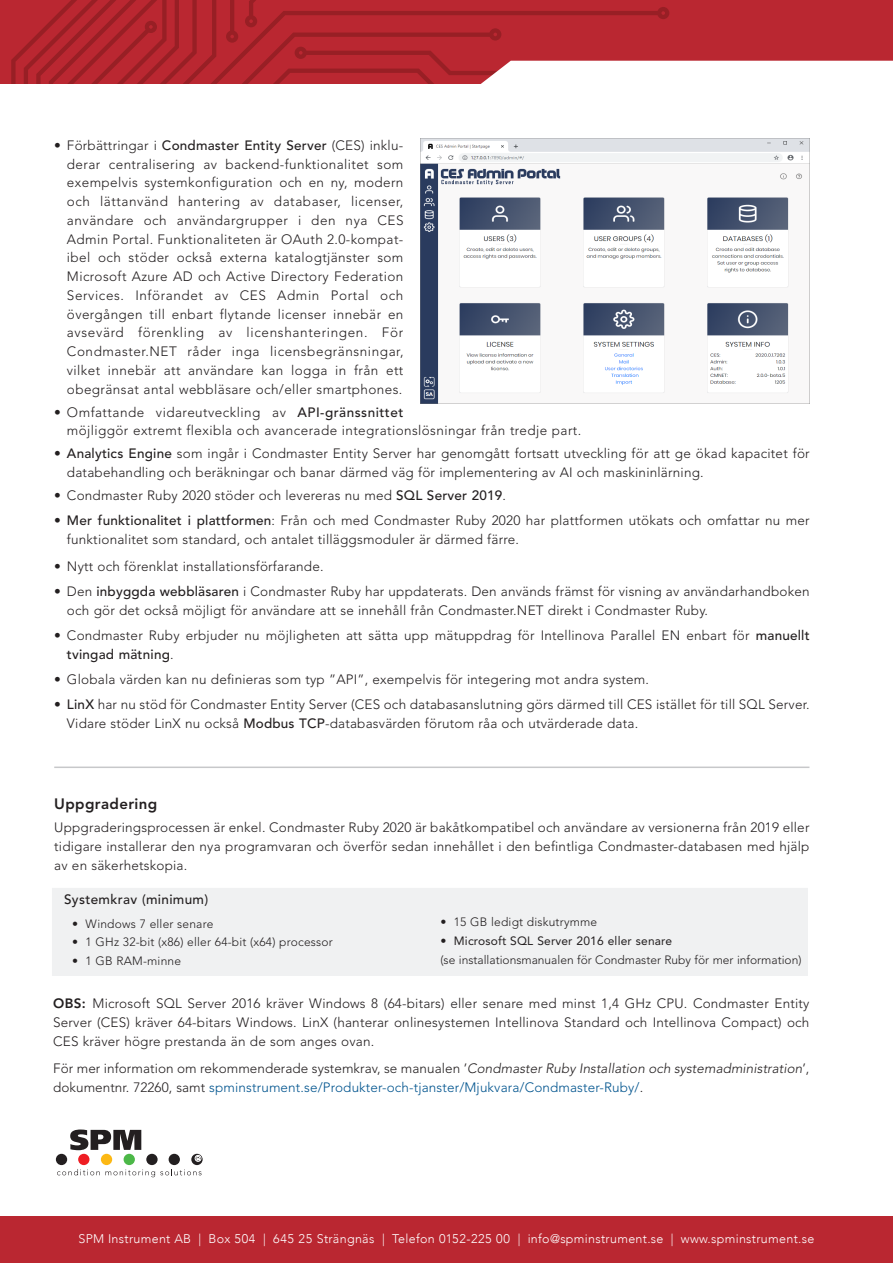
<style>
.page{position:relative;width:893px;height:1263px;background:#fff}
.page>*{position:absolute;margin:0;border:0;box-sizing:border-box;transform-origin:0 0}
.Brödtext{font:800 15px "Avenir LT Std";letter-spacing:.025em;color:#231f20}
.Brödtext-2{font:300 13.5px/18.8px "Avenir LT Std";letter-spacing:.015em;color:#231f20}
.Brödtext-3{font:500 13.5px "Avenir LT Std";letter-spacing:.025em;color:#231f20}
.Brödtext-4{font:300 12.45px "Avenir";letter-spacing:.025em;color:#fff}
.Brödtext-5{font:300 12px "Avenir LT Std";letter-spacing:.015em;color:#231f20}
.Brödtext-6{font:12px "Avenir LT Std";letter-spacing:.015em;color:#231f20}
.s1{font-weight:500}
.s2{font-weight:300}
.s3{font-weight:800}
.s4{font-style:italic}
.s5{color:#00548e}
</style>
<div class="page">
<div style="left:0;top:1216px;width:893px;height:47px;background:#ba2731"></div>
<svg style="left:0;top:0;width:893px;height:84px"></svg>
<img style="left:421px;top:139px;width:389px;height:265px">
<svg style="left:70px;top:1129px;width:71px;height:21px"></svg>
<div style="left:56px;top:1154px;width:11px;height:11px;background:#231f20;border-radius:50%"></div>
<div style="left:169px;top:1154px;width:11px;height:11px;background:#231f20;border-radius:50%"></div>
<div style="left:124px;top:1154px;width:11px;height:11px;background:#4cb848;border-radius:50%"></div>
<div style="left:101px;top:1154px;width:11px;height:11px;background:#fcb814;border-radius:50%"></div>
<div style="left:78px;top:1154px;width:11px;height:11px;background:#ee1d23;border-radius:50%"></div>
<div style="left:146px;top:1154px;width:12px;height:11px;background:#231f20;border-radius:50%"></div>
<svg style="left:191px;top:1154px;width:12px;height:11px"></svg>
<svg style="left:195px;top:1155px;width:6px;height:6px"></svg>
<svg style="left:57px;top:1169px;width:144px;height:8px"></svg>
<div style="left:50px;top:886px;width:759px;height:91px;background:#f0f1f2;border:2px solid #fff"></div>
<hr style="left:54px;top:766px;width:755px;height:2px;background:#c7c8ca">
<p class="Brödtext-2" style="left:67px;top:136px;width:338px;text-align:justify;text-indent:-13px">• Förbättringar i <span class="s1">Condmaster Entity Server</span> (CES) inklu&shy;derar centralisering av backend-funktionalitet som exempelvis systemkonfiguration och en ny, modern och lättanvänd hantering av databaser, licenser, användare och användargrupper i den nya CES Admin Portal. Funktionaliteten är OAuth 2.0-kompat&shy;ibel och stöder också externa katalogtjänster som Microsoft Azure AD och Active Directory Federation Services. Införandet av CES Admin Portal och övergången till enbart flytande licenser innebär en avsevärd förenkling av licenshanteringen. För Condmaster.NET råder inga licensbegränsningar, vilket innebär att användare kan logga in från ett obegränsat antal webbläsare och/eller smartphones.</p>
<p class="Brödtext-2" style="left:67px;top:403px;width:516px;text-indent:-13px">• Omfattande vidareutveckling av <span class="s1">API-gränssnittet<br></span>möjliggör extremt flexibla och avancerade integrationslösningar från tredje part.</p>
<p class="Brödtext-2" style="left:67px;top:444px;width:744px;text-indent:-13px"><span class="s1">• Analytics Engine</span> som ingår i Condmaster Entity Server har genomgått fortsatt utveckling för att ge ökad kapacitet för databehandling och beräkningar och banar därmed väg för implementering av AI och maskininlärning.</p>
<p class="Brödtext-2" style="left:54px;top:486px;width:453px">• Condmaster Ruby 2020 stöder och levereras nu med <span class="s1">SQL Server 2019</span>.</p>
<p class="Brödtext-2" style="left:67px;top:511px;width:744px;text-indent:-13px"><span class="s1">• Mer funktionalitet i plattformen</span>: Från och med Condmaster Ruby 2020 har plattformen utökats och omfattar nu mer funktionalitet som standard, och antalet tilläggsmoduler är därmed färre.</p>
<p class="Brödtext-2" style="left:54px;top:557px;width:271px">• Nytt och förenklat installationsförfarande.</p>
<p class="Brödtext-2" style="left:67px;top:582px;width:744px;text-indent:-13px">• Den <span class="s1">inbyggda webbläsaren</span> i Condmaster Ruby har uppdaterats. Den används främst för visning av användarhandboken och gör det också möjligt för användare att se innehåll från Condmaster.NET direkt i Condmaster Ruby.</p>
<p class="Brödtext-2" style="left:67px;top:626px;width:744px;text-indent:-13px">• Condmaster Ruby erbjuder nu möjligheten att sätta upp mätuppdrag för Intellinova Parallel EN enbart för <span class="s1">manuellt tvingad mätning</span>.</p>
<p class="Brödtext-2" style="left:54px;top:670px;width:596px">• Globala värden kan nu definieras som typ ”API”, exempelvis för integering mot andra system.</p>
<p class="Brödtext-2" style="left:67px;top:695px;width:744px;text-indent:-13px"><span class="s1">• LinX</span> har nu stöd för Condmaster Entity Server (CES och databasanslutning görs därmed till CES istället för till SQL Server.<br>Vidare stöder LinX nu också <span class="s1">Modbus TCP</span>-databasvärden förutom råa och utvärderade data.</p>
<p class="Brödtext" style="left:54px;top:795px;width:105px">Uppgradering</p>
<p class="Brödtext-2" style="left:54px;top:818px;width:757px;text-align:justify">Uppgraderingsprocessen är enkel. Condmaster Ruby 2020 är bakåtkompatibel och användare av versionerna från 2019 eller tidigare installerar den nya programvaran och överför sedan innehållet i den befintliga Condmaster-databasen med hjälp av en säkerhetskopia.</p>
<p class="Brödtext-3" style="left:64px;top:892px;width:146px">Systemkrav (minimum)</p>
<p class="Brödtext-5" style="left:72px;top:916px;width:143px">• Windows 7 eller senare</p>
<p class="Brödtext-5" style="left:72px;top:935px;width:262px">• 1 GHz 32-bit (x86) eller 64-bit (x64) processor</p>
<p class="Brödtext-5" style="left:72px;top:954px;width:110px">• 1 GB RAM-minne</p>
<p class="Brödtext-5" style="left:440px;top:915px;width:158px">• 15 GB ledigt diskutrymme</p>
<p class="Brödtext-6" style="left:440px;top:934px;width:233px"><span class="s2">•</span> Microsoft SQL Server 2016 eller senare</p>
<p class="Brödtext-5" style="left:440px;top:953px;width:363px">(se installationsmanualen för Condmaster Ruby för mer information)</p>
<p class="Brödtext-2" style="left:53px;top:994px;width:758px;text-align:justify"><span class="s3">OBS:</span> Microsoft SQL Server 2016 kräver Windows 8 (64-bitars) eller senare med minst 1,4 GHz CPU. Condmaster Entity Server (CES) kräver 64-bitars Windows. LinX (hanterar onlinesystemen Intellinova Standard och Intellinova Compact) och CES kräver högre prestanda än de som anges ovan.</p>
<p class="Brödtext-2" style="left:53px;top:1059px;width:758px">För mer information om rekommenderade systemkrav, se manualen ’<span class="s4">Condmaster Ruby Installation och systemadministration</span>’, dokumentnr. 72260, samt <span class="s5">spminstrument.se/Produkter-och-tjanster/Mjukvara/Condmaster-Ruby/</span>.</p>
<p class="Brödtext-4" style="left:79px;top:1232px;width:737px">SPM Instrument AB | Box 504 | 645 25 Strängnäs | Telefon 0152-225 00 | info@spminstrument.se | www.spminstrument.se</p>
</div>
